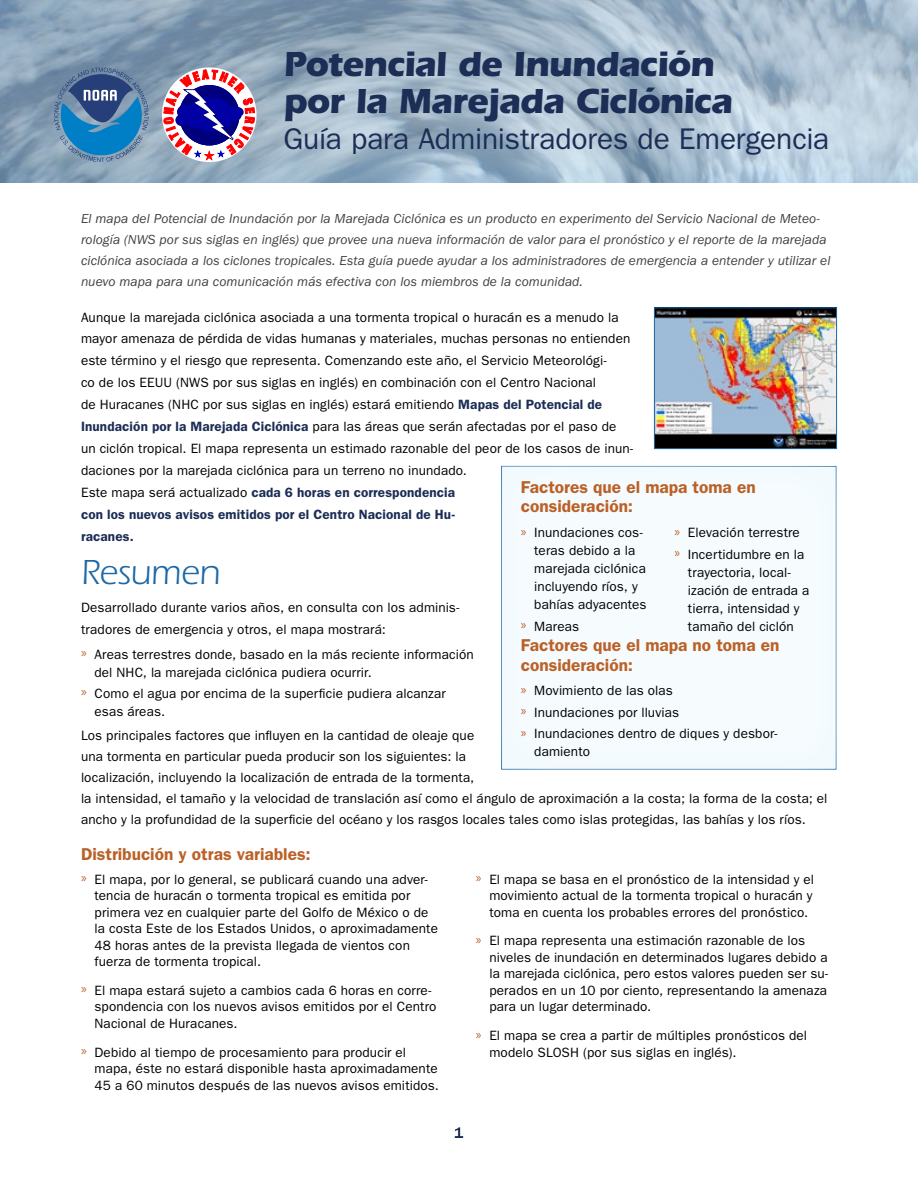
<style>
.page{position:relative;width:918px;height:1188px;background:#fff}
.page>*{position:absolute;margin:0;border:0;box-sizing:border-box;transform-origin:0 0}
.Main_Title{font:700 36px/37.5px "ITC Eras Std";letter-spacing:-.025em;color:#1c2d56}
.Heading{font:36px "ITC Eras Std";letter-spacing:-.01em;color:#1d68a6}
.Subtitle{font:30px "ITC Franklin Gothic Std";letter-spacing:-.005em;color:#1c2d56}
.Subhead{font:600 17.25px/19.5px "ITC Franklin Gothic Std";color:#ba6127}
.t1{font:600 15.75px "ITC Franklin Gothic Std";color:#1c2d56}
.Paragraph{font:13.5px/16.5px "ITC Franklin Gothic Std";letter-spacing:.01em;color:#000}
.Disclaimer{font:italic 13.5px/21px "ITC Franklin Gothic Std";letter-spacing:.005em;color:#414042}
.s1{font-weight:600;color:#1c2d56}
.s2{font-family:"Myriad Pro";color:#ba6127}
</style>
<div class="page">
<img style="left:0;top:0;width:918px;height:182px">
<svg style="left:54px;top:68px;width:94px;height:94px;background:#4d80ab"></svg>
<svg style="left:163px;top:69px;width:92px;height:90px"></svg>
<img style="left:656px;top:310px;width:179px;height:137px">
<div style="left:654px;top:308px;width:183px;height:141px;border:1px solid #1d68a6"></div>
<div style="left:487px;top:454px;width:363px;height:317px;background:#f6fbfe"></div>
<p class="Main_Title" style="left:284px;top:45px;width:451px">Potencial de Inundación por la Marejada Ciclónica</p>
<p class="Subtitle" style="left:284px;top:121px;width:548px">Guía para Administradores de Emergencia</p>
<p class="Disclaimer" style="left:81px;top:208px;width:751px">El mapa del Potencial de Inundación por la Marejada Ciclónica es un producto en experimento del Servicio Nacional de Meteo&shy;rología (NWS por sus siglas en inglés) que provee una nueva información de valor para el pronóstico y el reporte de la marejada ciclónica asociada a los ciclones tropicales. Esta guía puede ayudar a los administradores de emergencia a entender y utilizar el nuevo mapa para una comunicación más efectiva con los miembros de la comunidad.</p>
<p class="Paragraph" style="left:81px;top:306px;width:554px;line-height:21.9px">Aunque la marejada ciclónica asociada a una tormenta tropical o huracán es a menudo la mayor amenaza de pérdida de vidas humanas y materiales, muchas personas no entienden este término y el riesgo que representa. Comenzando este año, el Servicio Meteorológi-<br>co de los EEUU (NWS por sus siglas en inglés) en combinación con el Centro Nacional<br>de Huracanes (NHC por sus siglas en inglés) estará emitiendo <span class="s1">Mapas del Potencial de Inundación por la Marejada Ciclónica</span> para las áreas que serán afectadas por el paso de un ciclón tropical. El mapa representa un estimado razonable del peor de los casos de inun&shy;daciones por la marejada ciclónica para un terreno no inundado.<br>Este mapa será actualizado <span class="s1">cada 6 horas en correspondencia<br>con los nuevos avisos emitidos por el Centro Nacional de Hu-<br>racanes.</span></p>
<p class="Heading" style="left:81px;top:552px;width:141px">Resumen</p>
<p class="Paragraph" style="left:81px;top:596px;width:380px;line-height:21.9px">Desarrollado durante varios años, en consulta con los adminis&shy;tradores de emergencia y otros, el mapa mostrará:</p>
<p class="Paragraph" style="left:94px;top:645px;width:381px;line-height:18px;text-indent:-14px"><span class="s2">»</span> Areas terrestres donde, basado en la más reciente información del NHC, la marejada ciclónica pudiera ocurrir.</p>
<p class="Paragraph" style="left:94px;top:684px;width:353px;line-height:18px;text-indent:-14px"><span class="s2">»</span> Como el agua por encima de la superficie pudiera alcanzar esas áreas.</p>
<p class="Paragraph" style="left:81px;top:725px;width:748px;line-height:21px">Los principales factores que influyen en la cantidad de oleaje que<br>una tormenta en particular pueda producir son los siguientes: la<br>localización, incluyendo la localización de entrada de la tormenta,<br>la intensidad, el tamaño y la velocidad de translación así como el ángulo de aproximación a la costa; la forma de la costa; el ancho y la profundidad de la superficie del océano y los rasgos locales tales como islas protegidas, las bahías y los ríos.</p>
<p class="Subhead" style="left:81px;top:845px;width:231px">Distribución y otras variables:</p>
<p class="Paragraph" style="left:94px;top:871px;width:345px;text-indent:-14px"><span class="s2">»</span> El mapa, por lo general, se publicará cuando una adver&shy;tencia de huracán o tormenta tropical es emitida por primera vez en cualquier parte del Golfo de México o de la costa Este de los Estados Unidos, o aproximadamente 48 horas antes de la prevista llegada de vientos con fuerza de tormenta tropical.</p>
<p class="Paragraph" style="left:94px;top:982px;width:343px;text-indent:-14px"><span class="s2">»</span> El mapa estará sujeto a cambios cada 6 horas en corre&shy;spondencia con los nuevos avisos emitidos por el Centro<br>Nacional de Huracanes.</p>
<p class="Paragraph" style="left:94px;top:1044px;width:346px;text-indent:-14px"><span class="s2">»</span> Debido al tiempo de procesamiento para producir el mapa, éste no estará disponible hasta aproximadamente<br>45 a 60 minutos después de las nuevos avisos emitidos.</p>
<p class="Subhead" style="left:521px;top:477px;width:236px">Factores que el mapa toma en consideración:</p>
<p class="Paragraph" style="left:534px;top:524px;width:114px;line-height:18px;text-indent:-14px"><span class="s2">»</span> Inundaciones cos&shy;teras debido a la marejada ciclónica incluyendo ríos, y bahías adyacentes</p>
<p class="Paragraph" style="left:521px;top:618px;width:60px"><span class="s2">»</span> Mareas</p>
<p class="Paragraph" style="left:674px;top:525px;width:127px"><span class="s2">»</span> Elevación terrestre</p>
<p class="Paragraph" style="left:688px;top:545px;width:123px;line-height:18px;text-indent:-14px"><span class="s2">»</span> Incertidumbre en la trayectoria, local&shy;ización de entrada a tierra, intensidad y tamaño del ciclón</p>
<p class="Subhead" style="left:521px;top:635px;width:260px">Factores que el mapa no toma en consideración:</p>
<p class="Paragraph" style="left:521px;top:683px;width:153px"><span class="s2">»</span> Movimiento de las olas</p>
<p class="Paragraph" style="left:521px;top:704px;width:160px"><span class="s2">»</span> Inundaciones por lluvias</p>
<p class="Paragraph" style="left:534px;top:725px;width:245px;line-height:18px;text-indent:-14px"><span class="s2">»</span> Inundaciones dentro de diques y desbor&shy;damiento</p>
<p class="Paragraph" style="left:489px;top:871px;width:326px;text-align:justify;text-indent:-14px"><span class="s2">»</span> El mapa se basa en el pronóstico de la intensidad y el movimiento actual de la tormenta tropical o huracán y toma en cuenta los probables errores del pronóstico.</p>
<p class="Paragraph" style="left:489px;top:933px;width:340px;text-indent:-14px"><span class="s2">»</span> El mapa representa una estimación razonable de los niveles de inundación en determinados lugares debido a la marejada ciclónica, pero estos valores pueden ser su&shy;perados en un 10 por ciento, representando la amenaza para un lugar determinado.</p>
<p class="Paragraph" style="left:489px;top:1028px;width:319px;text-indent:-14px"><span class="s2">»</span> El mapa se crea a partir de múltiples pronósticos del modelo SLOSH (por sus siglas en inglés).</p>
<p class="t1" style="left:454px;top:1123px;width:11px">1</p>
</div>
